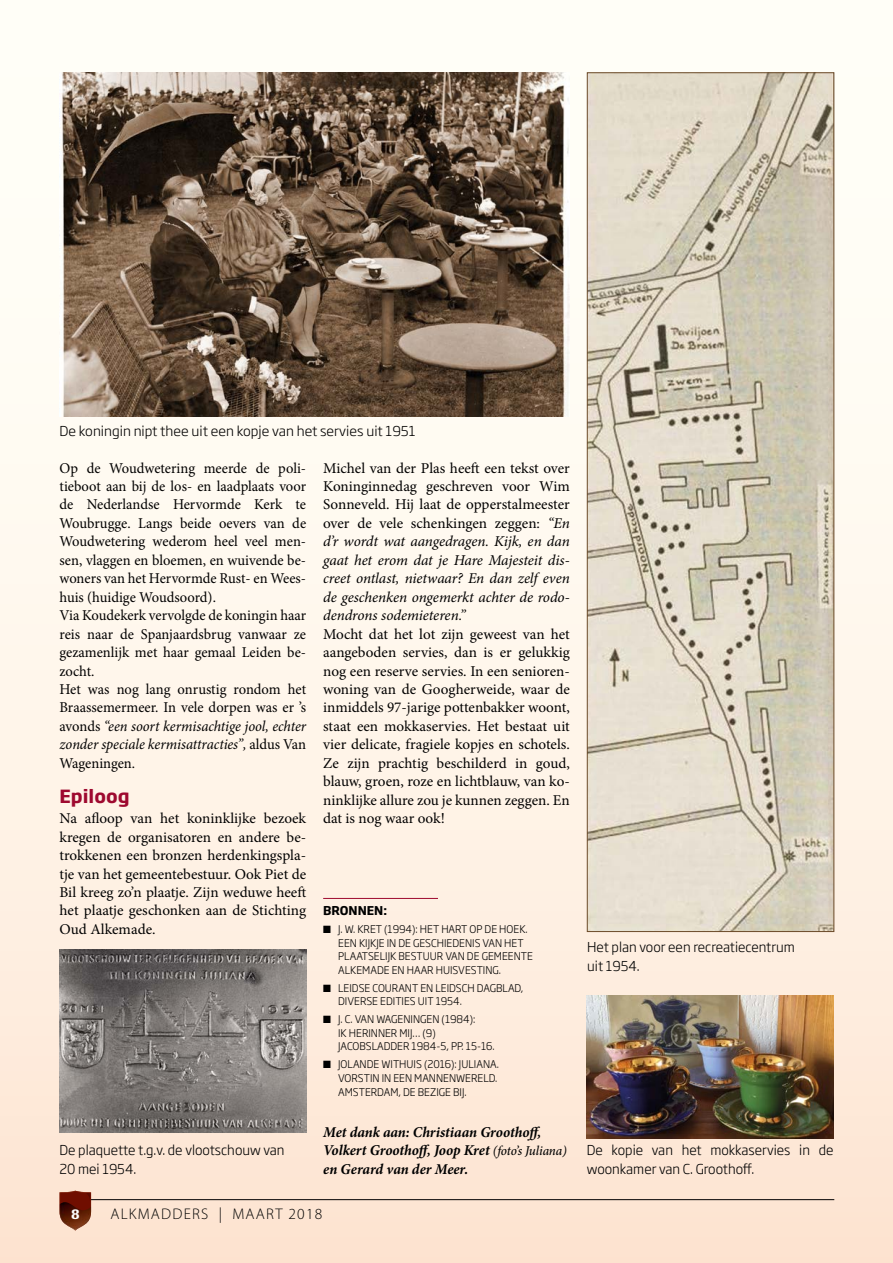
<style>
.page{position:relative;width:893px;height:1263px;background:#fff}
.page>*{position:absolute;margin:0;border:0;box-sizing:border-box;transform-origin:0 0}
.t1{font:700 18px "Soho Gothic Pro";color:#9e092f}
.t2{font:300 15.45px "Myriad Pro";letter-spacing:.08em;color:#000}
.t3{font:15px/18.5px "Minion Pro";color:#000;text-align:justify}
.t4{font:italic 15px/18.5px "Minion Pro";letter-spacing:-.005em;color:#000;text-align:justify}
.t5{font:italic 700 15px/18.5px "Minion Pro";letter-spacing:-.005em;color:#000}
.t6{font:500 14.7px "Imago";color:#fff}
.t7{font:300 13.5px/18.5px "Soho Gothic Pro";color:#000}
.t8{font:700 12px "Soho Gothic Pro";color:#000}
.t9{font:300 10.5px/13.5px "Soho Gothic Pro";color:#000}
.s1{font-style:italic}
.s2{font-style:normal}
.s3{font-weight:500;font-size:13.5px}
</style>
<div class="page">
<div style="left:0;top:0;width:893px;height:1263px;background:linear-gradient(to bottom,#fffffc,#fde7d5)"></div>
<hr style="left:73px;top:1199px;width:761px;height:1px;background:#000">
<svg style="left:60px;top:1191px;width:31px;height:11px"></svg>
<img style="left:60px;top:1202px;width:31px;height:28px">
<img style="left:60px;top:72px;width:510px;height:345px">
<img style="left:589px;top:74px;width:243px;height:856px">
<div style="left:587px;top:72px;width:247px;height:860px;border:1px solid #6c4b29"></div>
<img style="left:60px;top:949px;width:246px;height:183px">
<img style="left:587px;top:996px;width:246px;height:143px">
<hr style="left:323px;top:898px;width:115px;height:1px;background:#9e092f">
<p class="t7" style="left:60px;top:421px;width:358px">De koningin nipt thee uit een kopje van het servies uit 1951</p>
<p class="t3" style="left:60px;top:459px;width:248px;text-align:left">Op de Woudwetering meerde de poli&shy;tieboot aan bij de los- en laadplaats voor de Nederlandse Hervormde Kerk te Woubrugge. Langs beide oevers van de Woudwetering wederom heel veel men&shy;sen, vlaggen en bloemen, en wuivende be&shy;woners van het Hervormde Rust- en Wees&shy;huis (huidige Woudsoord).<br>Via Koudekerk vervolgde de koningin haar reis naar de Spanjaardsbrug vanwaar ze gezamenlijk met haar gemaal Leiden be&shy;zocht.<br>Het was nog lang onrustig rondom het Braassemermeer. In vele dorpen was er ’s avonds <span class="s1">“een soort kermisachtige jool, echter zonder speciale kermisattracties”,</span> aldus Van Wageningen.</p>
<p class="t1" style="left:60px;top:782px;width:72px">Epiloog</p>
<p class="t3" style="left:60px;top:809px;width:248px">Na afloop van het koninklijke bezoek kregen de organisatoren en andere be&shy;trokkenen een bronzen herdenkingsplaa tje van het gemeentebestuur. Ook Piet de Bil kreeg zo’n plaatje. Zijn weduwe heeft het plaatje geschonken aan de Stichting Oud Alkemade.</p>
<p class="t4" style="left:323px;top:458px;width:248px"><span class="s2">Michel van der Plas heeft een tekst over Koninginnedag geschreven voor Wim Sonneveld. Hij laat de opperstalmeester over de vele schenkingen zeggen:</span> “En d’r wordt wat aangedragen. Kijk, en dan gaat het erom dat je Hare Majesteit dis&shy;creet ontlast, nietwaar? En dan zelf even de geschenken ongemerkt achter de rodo&shy;dendrons sodemieteren.”</p>
<p class="t3" style="left:323px;top:625px;width:248px">Mocht dat het lot zijn geweest van het aangeboden servies, dan is er gelukkig nog een reserve servies. In een senioren&shy;woning van de Googherweide, waar de inmiddels 97-jarige pottenbakker woont, staat een mokkaservies. Het bestaat uit vier delicate, fragiele kopjes en schotels.<br>Ze zijn prachtig beschilderd in goud, blauw, groen, roze en lichtblauw, van ko&shy;ninklijke allure zou je kunnen zeggen. En dat is nog waar ook!</p>
<p class="t8" style="left:323px;top:901px;width:65px">BRONNEN:</p>
<p class="t9" style="left:338px;top:922px;width:196px;text-indent:-15px">■ J. W. KRET (1994): HET HART OP DE HOEK.<br>EEN KIJKJE IN DE GESCHIEDENIS VAN HET PLAATSELIJK BESTUUR VAN DE GEMEENTE ALKEMADE EN HAAR HUISVESTING.</p>
<p class="t9" style="left:338px;top:981px;width:187px;text-indent:-15px">■ LEIDSE COURANT EN LEIDSCH DAGBLAD,<br>DIVERSE EDITIES UIT 1954.</p>
<p class="t9" style="left:338px;top:1012px;width:158px;text-indent:-15px">■ J. C. VAN WAGENINGEN (1984):<br>IK HERINNER MIJ… (9)<br>JACOBSLADDER 1984-5, PP. 15-16.</p>
<p class="t9" style="left:338px;top:1057px;width:162px;text-indent:-15px">■ JOLANDE WITHUIS (2016): JULIANA.<br>VORSTIN IN EEN MANNENWERELD.<br>AMSTERDAM, DE BEZIGE BIJ.</p>
<p class="t5" style="left:323px;top:1122px;width:245px">Met dank aan: Christiaan Groothoff,<br>Volkert Groothoff, Joop Kret <span class="s3">(foto’s Juliana) </span>en Gerard van der Meer.</p>
<p class="t7" style="left:587px;top:937px;width:209px">Het plan voor een recreatiecentrum uit 1954.</p>
<p class="t7" style="left:60px;top:1140px;width:227px">De plaquette t.g.v. de vlootschouw van<br>20 mei 1954.</p>
<p class="t7" style="left:587px;top:1140px;width:248px">De kopie van het mokkaservies in de woonkamer van C. Groothoff.</p>
<p class="t6" style="left:71px;top:1205px;width:10px">8</p>
<p class="t2" style="left:111px;top:1205px;width:213px">ALKMADDERS | MAART 2018</p>
</div>
